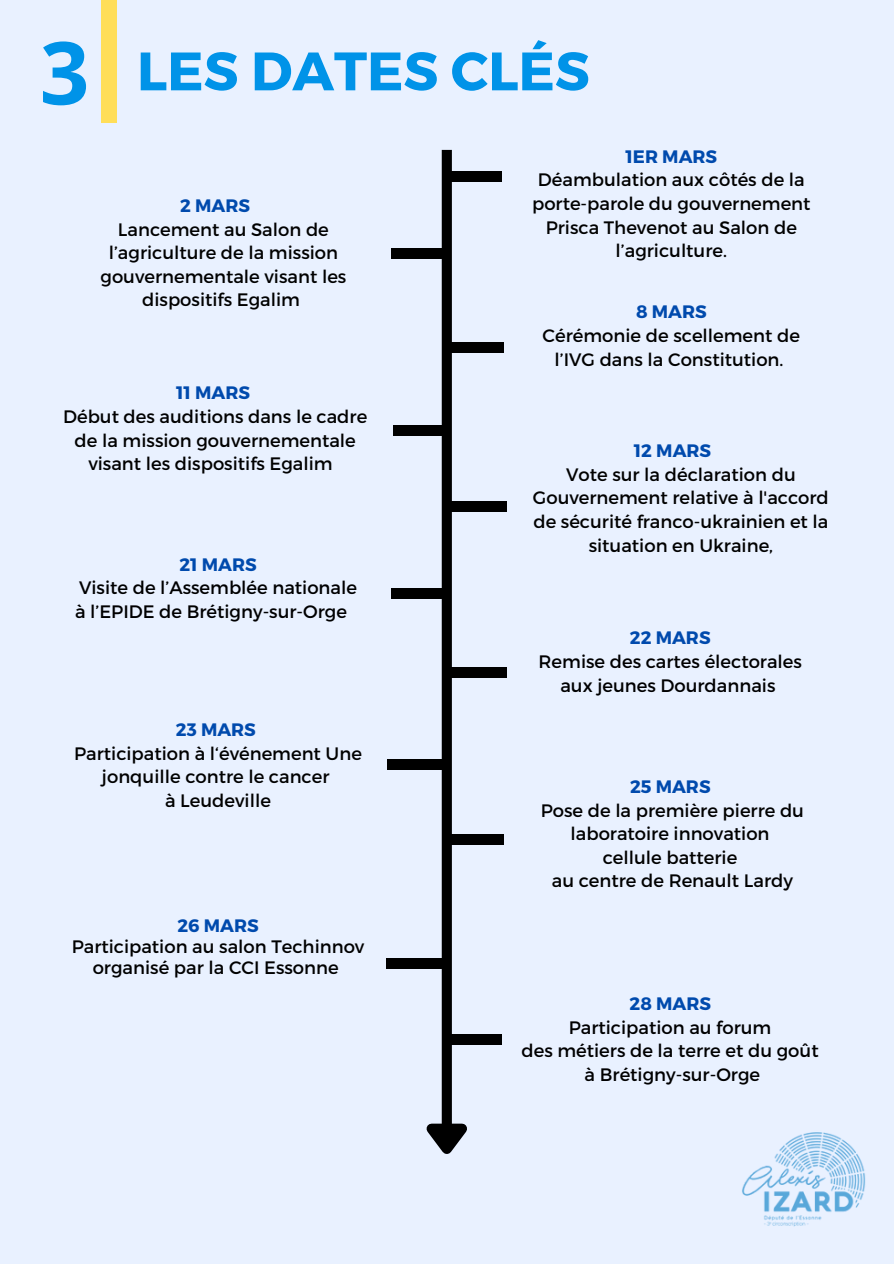
<style>
.page{position:relative;width:894px;height:1264px;background:#fff}
.page>*{position:absolute;margin:0;border:0;box-sizing:border-box;transform-origin:0 0}
.t1{font:700 87px "Open Sans";color:#0093e8}
.t2{font:700 54px "Montserrat";color:#0093e8}
.t3{font:18px/23.7px "Montserrat";color:#010101;text-align:center}
.t4{font:18px/23.7px "Montserrat";color:#000;text-align:center}
.t5{font:700 18px "Montserrat";color:#004aad}
</style>
<div class="page">
<div style="left:0;top:0;width:893px;height:1263px;background:#e9f1ff"></div>
<div style="left:441px;top:150px;width:11px;height:976px;background:#000"></div>
<svg style="left:426px;top:1114px;width:41px;height:40px"></svg>
<div style="left:391px;top:248px;width:55px;height:10px;background:#000"></div>
<div style="left:448px;top:342px;width:55px;height:11px;background:#000"></div>
<div style="left:393px;top:425px;width:55px;height:10px;background:#000"></div>
<div style="left:452px;top:501px;width:55px;height:11px;background:#000"></div>
<div style="left:391px;top:588px;width:55px;height:11px;background:#000"></div>
<div style="left:452px;top:667px;width:55px;height:11px;background:#000"></div>
<div style="left:387px;top:759px;width:55px;height:10px;background:#000"></div>
<img style="left:742px;top:1132px;width:124px;height:95px">
<div style="left:448px;top:834px;width:55px;height:10px;background:#000"></div>
<div style="left:386px;top:957px;width:55px;height:11px;background:#000"></div>
<div style="left:446px;top:1034px;width:55px;height:10px;background:#000"></div>
<div style="left:446px;top:172px;width:55px;height:10px;background:#000"></div>
<div style="left:102px;top:0;width:15px;height:123px;background:#ffde59"></div>
<h1 class="t1" style="left:40px;top:12px;width:51px">3</h1>
<p class="t2" style="left:137px;top:36px;width:454px">LES DATES CLÉS</p>
<p class="t5" style="left:180px;top:194px;width:71px">2 MARS</p>
<p class="t3" style="left:100px;top:216px;width:247px">Lancement au Salon de l’agriculture de la mission gouvernementale visant les dispositifs Egalim</p>
<p class="t5" style="left:176px;top:381px;width:75px">11 MARS</p>
<p class="t3" style="left:63px;top:404px;width:305px">Début des auditions dans le cadre de la mission gouvernementale visant les dispositifs Egalim</p>
<p class="t5" style="left:179px;top:552px;width:79px">21 MARS</p>
<p class="t4" style="left:75px;top:575px;width:283px;text-align:left">Visite de l’Assemblée nationale à l’EPIDE de Brétigny-sur-Orge</p>
<p class="t5" style="left:176px;top:718px;width:81px">23 MARS</p>
<p class="t3" style="left:74px;top:740px;width:289px">Participation à l‘événement Une jonquille contre le cancer<br>à Leudeville</p>
<p class="t5" style="left:177px;top:913px;width:83px">26 MARS</p>
<p class="t3" style="left:72px;top:935px;width:294px;line-height:20.2px">Participation au salon Techinnov organisé par la CCI Essonne</p>
<p class="t5" style="left:625px;top:145px;width:93px">1ER MARS</p>
<p class="t3" style="left:532px;top:167px;width:280px">Déambulation aux côtés de la porte-parole du gouvernement<br>Prisca Thevenot au Salon de l’agriculture.</p>
<p class="t5" style="left:635px;top:300px;width:72px">8 MARS</p>
<p class="t3" style="left:542px;top:323px;width:259px">Cérémonie de scellement de l’IVG dans la Constitution.</p>
<p class="t5" style="left:633px;top:439px;width:79px">12 MARS</p>
<p class="t3" style="left:532px;top:461px;width:297px">Vote sur la déclaration du<br>Gouvernement relative à l'accord de sécurité franco-ukrainien et la situation en Ukraine,</p>
<p class="t5" style="left:629px;top:626px;width:82px">22 MARS</p>
<p class="t4" style="left:538px;top:648px;width:265px">Remise des cartes électorales aux jeunes Dourdannais</p>
<p class="t5" style="left:629px;top:774px;width:82px">25 MARS</p>
<p class="t3" style="left:540px;top:797px;width:265px">Pose de la première pierre du laboratoire innovation<br>cellule batterie<br>au centre de Renault Lardy</p>
<p class="t5" style="left:629px;top:992px;width:83px">28 MARS</p>
<p class="t4" style="left:521px;top:1014px;width:298px">Participation au forum<br>des métiers de la terre et du goût à Brétigny-sur-Orge</p>
</div>
